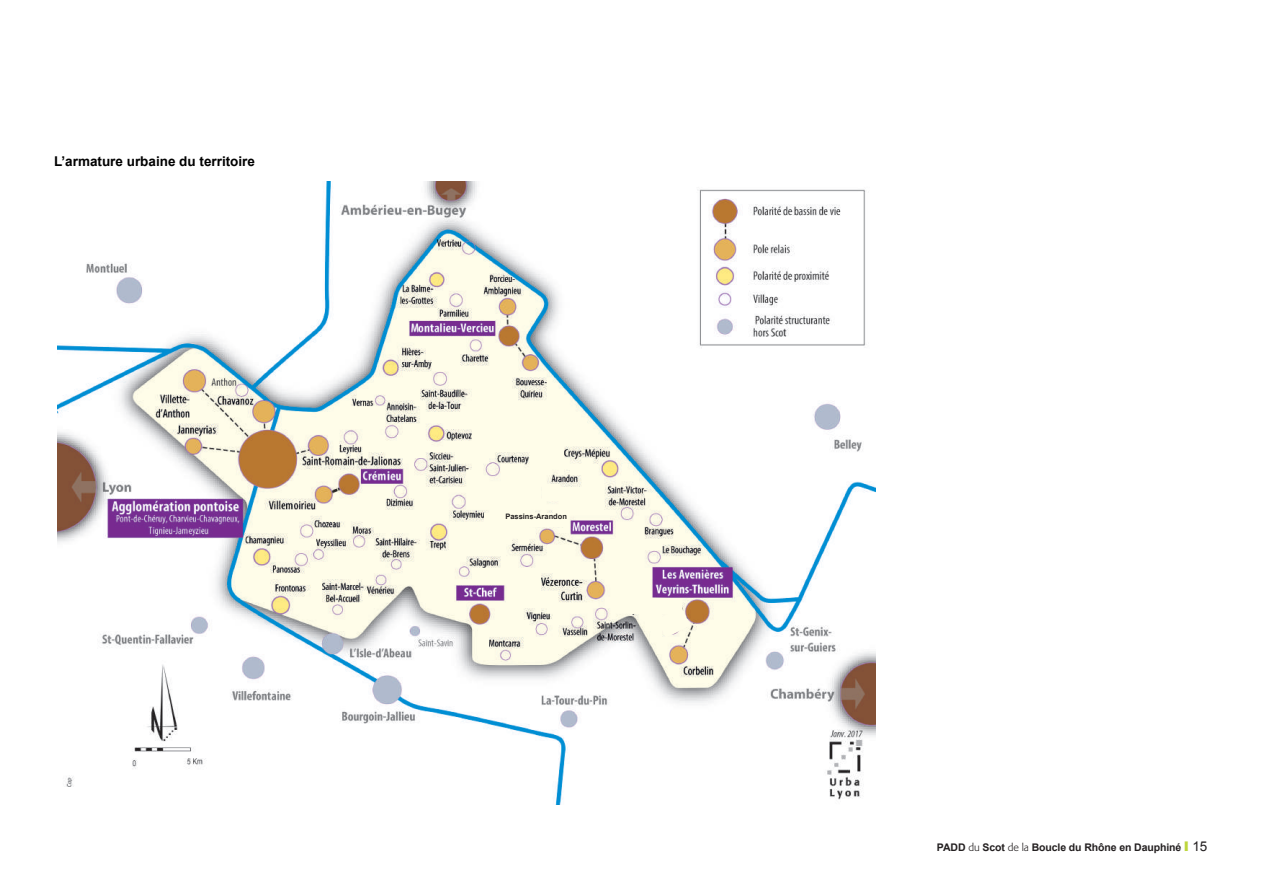
<style>
.page{position:relative;width:1263px;height:893px;background:#fff}
.page>*{position:absolute;margin:0;border:0;box-sizing:border-box;transform-origin:0 0}
.t1{font:700 13.5px "Arial";color:#000}
.t2{font:700 10.5px "Arial";letter-spacing:-.01em;color:#231f20}
.t3{font:700 7.5px "Arial";color:#231f20}
.s1{font-family:"Formata BQ";font-weight:300}
.s2{font-family:"Formata BQ";font-size:13.5px;color:#bdd63b}
.s3{font-weight:400;font-size:13.5px}
</style>
<div class="page">
<img style="left:57px;top:181px;width:818px;height:623px">
<div style="left:542px;top:484px;width:18px;height:17px;background:#fffde9"></div>
<svg style="left:621px;top:597px;width:69px;height:41px;background:#ebe8d8"></svg>
<div style="left:484px;top:514px;width:83px;height:13px;background:#fffde9"></div>
<p class="t1" style="left:54px;top:152px;width:203px">L’armature urbaine du territoire</p>
<p class="t3" style="left:505px;top:511px;width:63px">Passins-Arandon</p>
<p class="t2" style="left:937px;top:840px;width:272px">PADD <span class="s1">du</span> Scot <span class="s1">de la</span> Boucle du Rhône en Dauphiné <span class="s2">I</span> <span class="s3">15</span></p>
</div>
